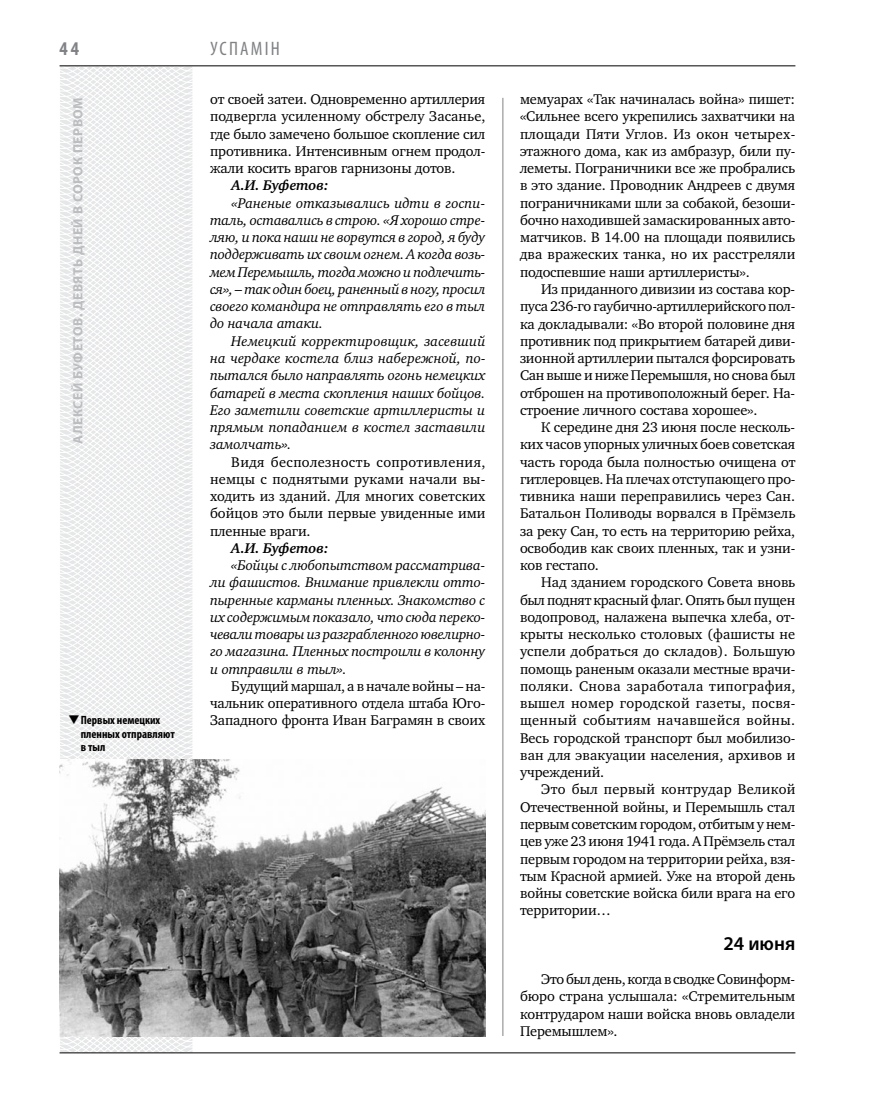
<style>
.page{position:relative;width:872px;height:1106px;background:#fff}
.page>*{position:absolute;margin:0;border:0;box-sizing:border-box;transform-origin:0 0}
.t1{font:condensed 19.5px "Myriad Pro";color:#808285}
.t2{font:600 19.5px "Myriad Pro";color:#000}
.t3{font:700 condensed 19.5px "Myriad Pro";color:#808285}
.t4{font:14.4px/17.2px "Charter C";letter-spacing:-.01em;color:#000;text-align:justify}
.t5{font:italic 14.4px/17.2px "Charter C";letter-spacing:-.01em;color:#000;text-align:justify}
.t6{font:italic 700 14.4px "Charter C";letter-spacing:-.01em;color:#000}
.t7{font:700 13.5px "Myriad Pro";letter-spacing:.04em;color:#bcbdc0}
.t8{font:700 condensed 12px/13.5px "Myriad Pro";color:#000}
</style>
<div class="page">
<svg style="left:59px;top:65px;width:192px;height:989px"></svg>
<hr style="left:502px;top:98px;width:1px;height:938px;background:#808285">
<hr style="left:60px;top:1052px;width:735px;height:1px;background:#000">
<hr style="left:60px;top:65px;width:735px;height:1px;background:#000">
<img style="left:60px;top:760px;width:425px;height:276px">
<svg style="left:80px;top:724px;width:12px;height:1px"></svg>
<h1 class="t3" style="left:60px;top:37px;width:21px">44</h1>
<p class="t7" style="left:69px;top:444px;width:348px;rotate:-90deg">Алексей БУФЕТОВ. Девять дней в сорок первом</p>
<p class="t8" style="left:81px;top:713px;width:95px;text-indent:-13px">❑Первых немецких пленных отправляют в тыл</p>
<h1 class="t1" style="left:210px;top:37px;width:71px">Успамін</h1>
<p class="t4" style="left:210px;top:91px;width:277px">от своей затеи. Одновременно артиллерия подвергла усиленному обстрелу Засанье, где было замечено большое скопление сил противника. Интенсивным огнем продол&shy;жали косить врагов гарнизоны дотов.</p>
<p class="t6" style="left:231px;top:178px;width:99px">А.И. Буфетов:</p>
<p class="t5" style="left:210px;top:194px;width:277px;text-indent:21px">«Раненые отказывались идти в госпи&shy;таль, оставались в строю. «Я хорошо стре&shy;ляю, и пока наши не ворвутся в город, я буду поддерживать их своим огнем. А когда возь&shy;мем Перемышль, тогда можно и подлечить&shy;ся», – так один боец, раненный в ногу, просил своего командира не отправлять его в тыл до начала атаки.</p>
<p class="t5" style="left:210px;top:332px;width:277px;text-indent:21px">Немецкий корректировщик, засевший на чердаке костела близ набережной, по&shy;пытался было направлять огонь немецких батарей в места скопления наших бойцов.<br>Его заметили советские артиллеристы и прямым попаданием в костел заставили замолчать».</p>
<p class="t4" style="left:210px;top:453px;width:277px;text-indent:21px">Видя бесполезность сопротивления, немцы с поднятыми руками начали вы&shy;ходить из зданий. Для многих советских бойцов это были первые увиденные ими пленные враги.</p>
<p class="t6" style="left:231px;top:540px;width:99px">А.И. Буфетов:</p>
<p class="t5" style="left:210px;top:557px;width:277px;text-indent:21px">«Бойцы с любопытством рассматрива&shy;ли фашистов. Внимание привлекли отто&shy;пыренные карманы пленных. Знакомство с их содержимым показало, что сюда переко&shy;чевали товары из разграбленного ювелирно&shy;го магазина. Пленных построили в колонну и отправили в тыл».</p>
<p class="t4" style="left:210px;top:677px;width:277px;text-indent:21px">Будущий маршал, а в начале войны – на&shy;чальник оперативного отдела штаба Юго-Западного фронта Иван Баграмян в своих</p>
<p class="t4" style="left:520px;top:91px;width:277px">мемуарах «Так начиналась война» пишет: «Сильнее всего укрепились захватчики на площади Пяти Углов. Из окон четырех&shy;этажного дома, как из амбразур, били пу&shy;леметы. Пограничники все же пробрались в это здание. Проводник Андреев с двумя пограничниками шли за собакой, безоши&shy;бочно находившей замаскированных авто&shy;матчиков. В 14.00 на площади появились два вражеских танка, но их расстреляли подоспевшие наши артиллеристы».</p>
<p class="t4" style="left:520px;top:281px;width:277px;text-indent:21px">Из приданного дивизии из состава кор&shy;пуса 236-го гаубично-артиллерийского пол&shy;ка докладывали: «Во второй половине дня противник под прикрытием батарей диви&shy;зионной артиллерии пытался форсировать Сан выше и ниже Перемышля, но снова был отброшен на противоположный берег. На&shy;строение личного состава хорошее».</p>
<p class="t4" style="left:520px;top:419px;width:277px;text-indent:21px">К середине дня 23 июня после несколь&shy;ких часов упорных уличных боев советская часть города была полностью очищена от гитлеровцев. На плечах отступающего про&shy;тивника наши переправились через Сан.<br>Батальон Поливоды ворвался в Прёмзель за реку Сан, то есть на территорию рейха, освободив как своих пленных, так и узни&shy;ков гестапо.</p>
<p class="t4" style="left:520px;top:574px;width:277px;text-indent:21px">Над зданием городского Совета вновь был поднят красный флаг. Опять был пущен водопровод, налажена выпечка хлеба, от&shy;крыты несколько столовых (фашисты не успели добраться до складов). Большую помощь раненым оказали местные врачи&shy;поляки. Снова заработала типография, вышел номер городской газеты, посвя&shy;щенный событиям начавшейся войны.<br>Весь городской транспорт был мобилизо&shy;ван для эвакуации населения, архивов и учреждений.</p>
<p class="t4" style="left:520px;top:781px;width:277px;text-indent:21px">Это был первый контрудар Великой Отечественной войны, и Перемышль стал первым советским городом, отбитым у нем&shy;цев уже 23 июня 1941 года. А Прёмзель стал первым городом на территории рейха, взя&shy;тым Красной армией. Уже на второй день войны советские войска били врага на его территории…</p>
<h1 class="t2" style="left:723px;top:930px;width:74px">24 июня</h1>
<p class="t4" style="left:520px;top:970px;width:277px;text-indent:21px">Это был день, когда в сводке Совинформ&shy;бюро страна услышала: «Стремительным контрударом наши войска вновь овладели Перемышлем».</p>
</div>
